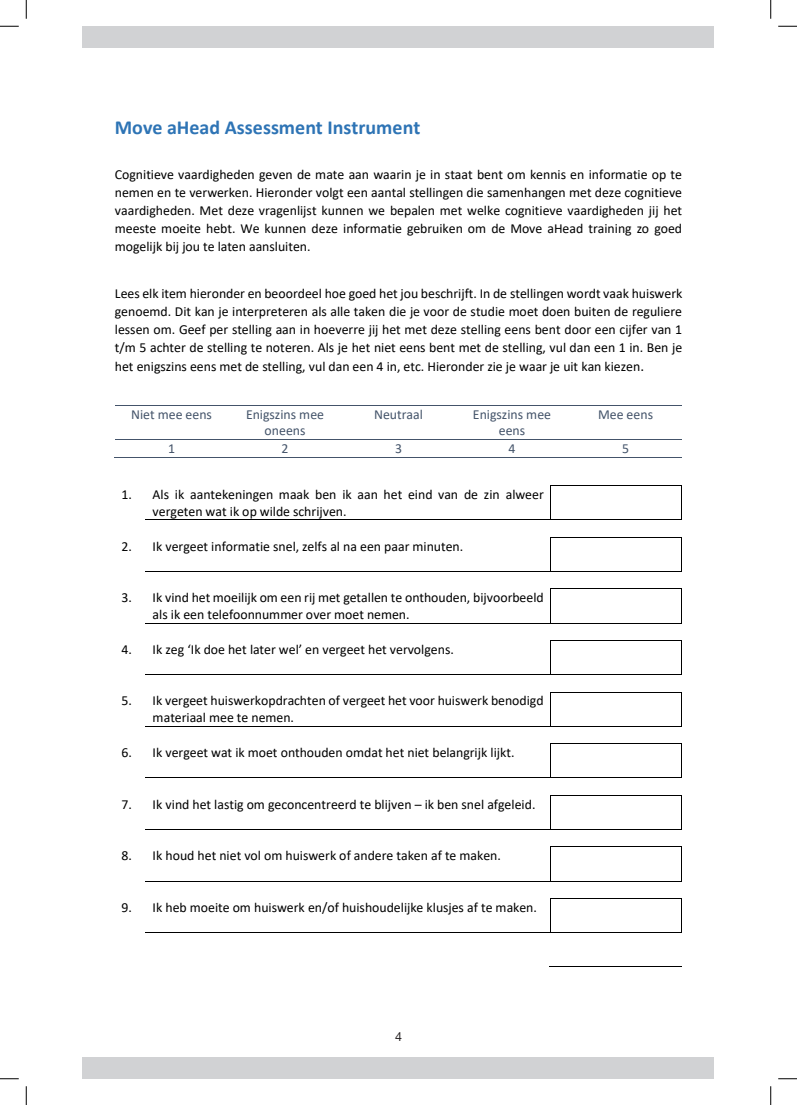
<style>
.page{position:relative;width:797px;height:1105px;background:#fff}
.page>*{position:absolute;margin:0;border:0;box-sizing:border-box;transform-origin:0 0}
.t1{font:700 20px "Calibri";color:#2e74b5}
.t2{font:13.75px/18.1px "Calibri";color:#000}
.t3{font:13.75px/16.6px "Calibri";color:#44546a;text-align:center}
.t4{font:12.5px "Helvetica Neue LT Std";color:#231f20}
.s1{font-size:15px}
</style>
<div class="page">
<div style="left:83px;top:26px;width:631px;height:22px;background:#d1d2d4"></div>
<div style="left:83px;top:1057px;width:631px;height:22px;background:#d1d2d4"></div>
<hr style="left:115px;top:405px;width:113px;height:1px;background:#44546a">
<hr style="left:229px;top:405px;width:113px;height:1px;background:#44546a">
<hr style="left:342px;top:405px;width:113px;height:1px;background:#44546a">
<hr style="left:456px;top:405px;width:112px;height:1px;background:#44546a">
<hr style="left:569px;top:405px;width:113px;height:1px;background:#44546a">
<hr style="left:115px;top:439px;width:113px;height:1px;background:#44546a">
<hr style="left:229px;top:439px;width:113px;height:1px;background:#44546a">
<hr style="left:342px;top:439px;width:113px;height:1px;background:#44546a">
<hr style="left:456px;top:439px;width:112px;height:1px;background:#44546a">
<hr style="left:569px;top:439px;width:113px;height:1px;background:#44546a">
<hr style="left:114px;top:457px;width:114px;height:1px;background:#44546a">
<hr style="left:228px;top:457px;width:114px;height:1px;background:#44546a">
<hr style="left:341px;top:457px;width:114px;height:1px;background:#44546a">
<hr style="left:455px;top:457px;width:113px;height:1px;background:#44546a">
<hr style="left:568px;top:457px;width:114px;height:1px;background:#44546a">
<hr style="left:550px;top:485px;width:131px;height:1px;background:#000">
<hr style="left:550px;top:486px;width:1px;height:34px;background:#000">
<hr style="left:681px;top:486px;width:1px;height:34px;background:#000">
<hr style="left:146px;top:520px;width:404px;height:1px;background:#000">
<hr style="left:551px;top:520px;width:130px;height:1px;background:#000">
<hr style="left:551px;top:537px;width:130px;height:1px;background:#000">
<hr style="left:550px;top:538px;width:1px;height:33px;background:#000">
<hr style="left:681px;top:538px;width:1px;height:33px;background:#000">
<hr style="left:146px;top:571px;width:404px;height:1px;background:#000">
<hr style="left:551px;top:571px;width:130px;height:1px;background:#000">
<hr style="left:551px;top:589px;width:130px;height:1px;background:#000">
<hr style="left:550px;top:589px;width:1px;height:34px;background:#000">
<hr style="left:681px;top:589px;width:1px;height:34px;background:#000">
<hr style="left:146px;top:623px;width:404px;height:1px;background:#000">
<hr style="left:551px;top:623px;width:130px;height:1px;background:#000">
<hr style="left:551px;top:640px;width:130px;height:1px;background:#000">
<hr style="left:550px;top:641px;width:1px;height:33px;background:#000">
<hr style="left:681px;top:641px;width:1px;height:33px;background:#000">
<hr style="left:146px;top:674px;width:404px;height:1px;background:#000">
<hr style="left:551px;top:674px;width:130px;height:1px;background:#000">
<hr style="left:551px;top:692px;width:130px;height:1px;background:#000">
<hr style="left:550px;top:692px;width:1px;height:34px;background:#000">
<hr style="left:681px;top:692px;width:1px;height:34px;background:#000">
<hr style="left:146px;top:726px;width:404px;height:1px;background:#000">
<hr style="left:551px;top:726px;width:130px;height:1px;background:#000">
<hr style="left:551px;top:743px;width:130px;height:1px;background:#000">
<hr style="left:550px;top:744px;width:1px;height:34px;background:#000">
<hr style="left:681px;top:744px;width:1px;height:34px;background:#000">
<hr style="left:146px;top:778px;width:404px;height:1px;background:#000">
<hr style="left:551px;top:778px;width:130px;height:1px;background:#000">
<hr style="left:551px;top:795px;width:130px;height:1px;background:#000">
<hr style="left:550px;top:796px;width:1px;height:33px;background:#000">
<hr style="left:681px;top:796px;width:1px;height:33px;background:#000">
<hr style="left:146px;top:829px;width:404px;height:1px;background:#000">
<hr style="left:551px;top:829px;width:130px;height:1px;background:#000">
<hr style="left:551px;top:847px;width:130px;height:1px;background:#000">
<hr style="left:550px;top:847px;width:1px;height:34px;background:#000">
<hr style="left:681px;top:847px;width:1px;height:34px;background:#000">
<hr style="left:146px;top:881px;width:404px;height:1px;background:#000">
<hr style="left:551px;top:881px;width:130px;height:1px;background:#000">
<hr style="left:551px;top:898px;width:130px;height:1px;background:#000">
<hr style="left:550px;top:899px;width:1px;height:33px;background:#000">
<hr style="left:681px;top:899px;width:1px;height:33px;background:#000">
<hr style="left:146px;top:932px;width:404px;height:1px;background:#000">
<hr style="left:551px;top:932px;width:130px;height:1px;background:#000">
<hr style="left:549px;top:967px;width:132px;height:1px;background:#000">
<svg style="left:0;top:25px;width:19px;height:2px"></svg>
<svg style="left:778px;top:25px;width:19px;height:2px"></svg>
<svg style="left:0;top:1078px;width:19px;height:1px"></svg>
<svg style="left:778px;top:1078px;width:19px;height:1px"></svg>
<svg style="left:25px;top:0;width:2px;height:19px"></svg>
<svg style="left:25px;top:1086px;width:2px;height:19px"></svg>
<svg style="left:770px;top:0;width:1px;height:19px"></svg>
<svg style="left:770px;top:1086px;width:1px;height:19px"></svg>
<p class="t1" style="left:115px;top:113px;width:307px">Move aHead Assessment Instrument</p>
<p class="t2" style="left:115px;top:165px;width:569px;text-align:justify">Cognitieve vaardigheden geven de mate aan waarin je in staat bent om kennis en informatie op te nemen en te verwerken. Hieronder volgt een aantal stellingen die samenhangen met deze cognitieve vaardigheden. Met deze vragenlijst kunnen we bepalen met welke cognitieve vaardigheden jij het meeste moeite hebt. We kunnen deze informatie gebruiken om de Move aHead training zo goed mogelijk bij jou te laten aansluiten.</p>
<p class="t2" style="left:115px;top:284px;width:569px;text-align:justify">Lees elk item hieronder en beoordeel hoe goed het jou beschrijft. In de stellingen wordt vaak huiswerk genoemd. Dit kan je interpreteren als alle taken die je voor de studie moet doen buiten de reguliere lessen om. Geef per stelling aan in hoeverre jij het met deze stelling eens bent door een cijfer van 1 t/m 5 achter de stelling te noteren. Als je het niet eens bent met de stelling, vul dan een 1 in. Ben je het enigszins eens met de stelling, vul dan een 4 in, etc. Hieronder zie je waar je uit kan kiezen<span class="s1">.</span></p>
<p class="t3" style="left:131px;top:405px;width:82px">Niet mee eens</p>
<p class="t3" style="left:246px;top:405px;width:79px">Enigszins mee oneens</p>
<p class="t3" style="left:374px;top:405px;width:50px">Neutraal</p>
<p class="t3" style="left:473px;top:405px;width:79px">Enigszins mee eens</p>
<p class="t3" style="left:598px;top:405px;width:57px">Mee eens</p>
<p class="t3" style="left:168px;top:440px;width:8px">1</p>
<p class="t3" style="left:281px;top:440px;width:8px">2</p>
<p class="t3" style="left:395px;top:440px;width:8px">3</p>
<p class="t3" style="left:508px;top:440px;width:8px">4</p>
<p class="t3" style="left:622px;top:440px;width:8px">5</p>
<p class="t2" style="left:153px;top:486px;width:393px;line-height:16.8px;text-indent:-31px">1. Als ik aantekeningen maak ben ik aan het eind van de zin alweer vergeten wat ik op wilde schrijven.</p>
<p class="t2" style="left:122px;top:537px;width:343px">2. Ik vergeet informatie snel, zelfs al na een paar minuten.</p>
<p class="t2" style="left:153px;top:589px;width:393px;line-height:16.8px;text-indent:-31px">3. Ik vind het moeilijk om een rij met getallen te onthouden, bijvoorbeeld als ik een telefoonnummer over moet nemen.</p>
<p class="t2" style="left:122px;top:640px;width:334px">4. Ik zeg ‘Ik doe het later wel’ en vergeet het vervolgens.</p>
<p class="t2" style="left:153px;top:692px;width:392px;line-height:16.8px;text-indent:-31px">5. Ik vergeet huiswerkopdrachten of vergeet het voor huiswerk benodigd materiaal mee te nemen.</p>
<p class="t2" style="left:122px;top:743px;width:394px">6. Ik vergeet wat ik moet onthouden omdat het niet belangrijk lijkt.</p>
<p class="t2" style="left:122px;top:795px;width:415px">7. Ik vind het lastig om geconcentreerd te blijven – ik ben snel afgeleid.</p>
<p class="t2" style="left:122px;top:846px;width:381px">8. Ik houd het niet vol om huiswerk of andere taken af te maken.</p>
<p class="t2" style="left:122px;top:898px;width:417px">9. Ik heb moeite om huiswerk en/of huishoudelijke klusjes af te maken.</p>
<p class="t4" style="left:395px;top:1029px;width:8px">4</p>
</div>
